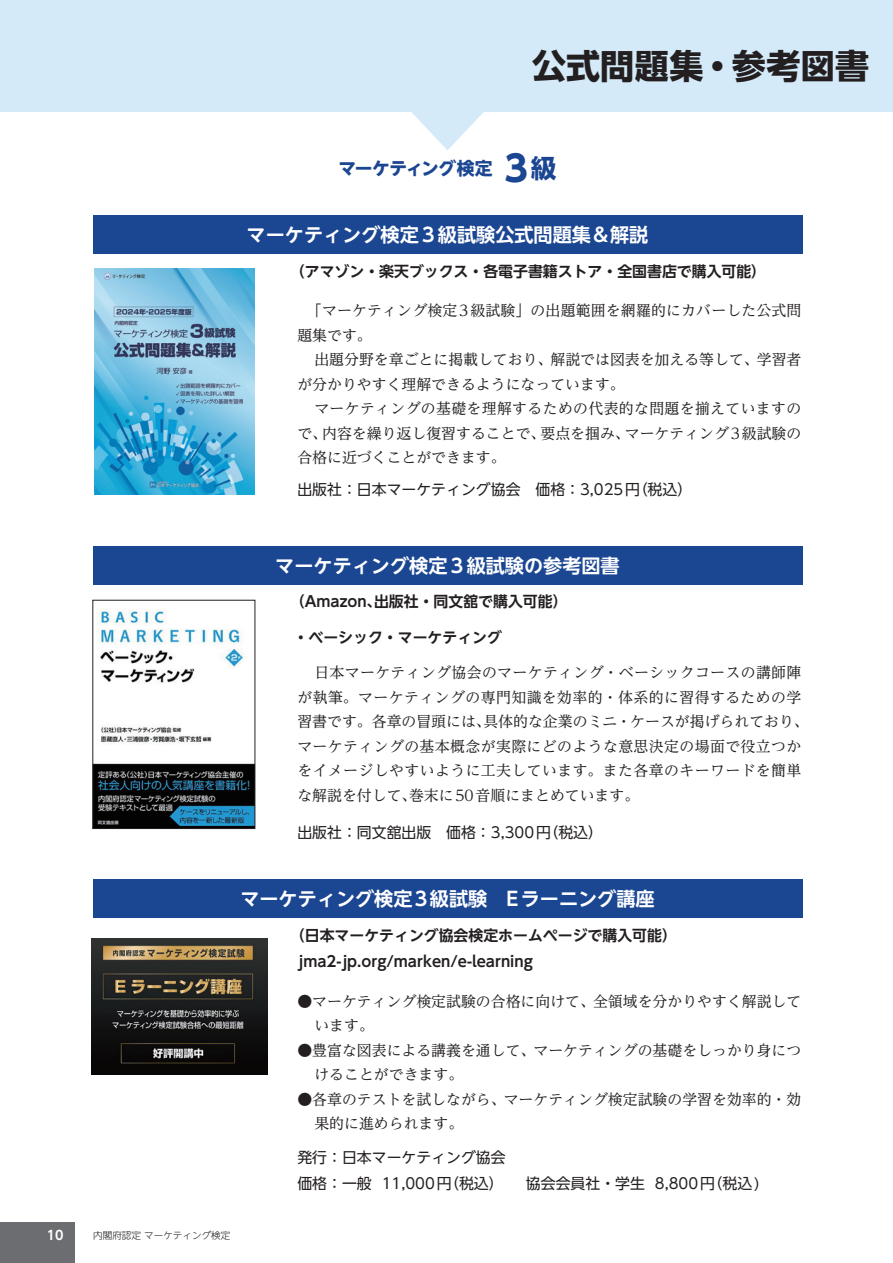
<style>
.page{position:relative;width:893px;height:1263px;background:#fff}
.page>*{position:absolute;margin:0;border:0;box-sizing:border-box;transform-origin:0 0}
.t1{font:700 34.05px "UD Shin Go NT Pro";letter-spacing:.005em;color:#231f20}
.t2{font:700 19.2px "UD Shin Go NT Pro De";color:#fff}
.t3{font:700 17.85px "UD Shin Go NT Pro";letter-spacing:-.03em;color:#1b4692}
.t4{font:14.85px/24.5px "UD Reimin Pro";color:#231f20}
.t5{font:14.85px/24.5px "UD Reimin Pro";letter-spacing:.025em;color:#231f20}
.t6{font:700 14.85px/26.1px "UD Shin Go NT Pro De";color:#231f20}
.t7{font:14.85px/26.1px "UD Shin Go NT Pro";color:#231f20}
.t8{font:700 12.75px "UD Shin Go NT Pro De";color:#fff}
.t9{font:300 9.6px "UD Shin Go NT Pro";color:#231f20}
.s1{font-size:35.55px}
.s2{font-size:25.5px}
</style>
<div class="page">
<div style="left:0;top:1222px;width:75px;height:41px;background:#6c6d70"></div>
<img style="left:95px;top:269px;width:160px;height:226px">
<div style="left:0;top:0;width:893px;height:111px;background:#d4eaf8"></div>
<svg style="left:373px;top:111px;width:149px;height:39px"></svg>
<div style="left:93px;top:216px;width:709px;height:38px;background:#1b4692"></div>
<div style="left:93px;top:546px;width:709px;height:38px;background:#1b4692"></div>
<div style="left:93px;top:879px;width:709px;height:39px;background:#1b4692"></div>
<img style="left:95px;top:610px;width:158px;height:217px">
<div style="left:93px;top:600px;width:162px;height:229px;border:1px solid #231f20"></div>
<img style="left:92px;top:939px;width:176px;height:135px">
<h1 class="t1" style="left:532px;top:39px;width:338px">公式問題集・参考図書</h1>
<p class="t3" style="left:339px;top:154px;width:219px">マーケティング検定 <span class="s1">３</span><span class="s2">級</span></p>
<p class="t2" style="left:247px;top:219px;width:403px">マーケティング検定３級試験公式問題集＆解説</p>
<p class="t6" style="left:290px;top:258px;width:478px">（アマゾン・楽天ブックス・各電子書籍ストア・全国書店で購入可能）</p>
<p class="t4" style="left:297px;top:298px;width:506px;text-indent:10px">「マーケティング検定3級試験」の出題範囲を網羅的にカバーした公式問題集です。</p>
<p class="t4" style="left:297px;top:347px;width:506px;text-indent:17px">出題分野を章ごとに掲載しており、解説では図表を加える等して、学習者が分かりやすく理解できるようになっています。</p>
<p class="t4" style="left:297px;top:396px;width:506px;text-align:justify;text-indent:17px">マーケティングの基礎を理解するための代表的な問題を揃えていますので、内容を繰り返し復習することで、要点を掴み、マーケティング3級試験の合格に近づくことができます。</p>
<p class="t7" style="left:297px;top:476px;width:396px">出版社：日本マーケティング協会　価格：3,025円（税込）</p>
<p class="t2" style="left:275px;top:550px;width:346px">マーケティング検定３級試験の参考図書</p>
<p class="t6" style="left:290px;top:588px;width:279px">（Amazon、出版社・同文舘で購入可能）</p>
<p class="t6" style="left:294px;top:624px;width:210px">・ベーシック・マーケティング</p>
<p class="t5" style="left:297px;top:660px;width:513px;text-indent:17px">日本マーケティング協会のマーケティング・ベーシックコースの講師陣が執筆。マーケティングの専門知識を効率的・体系的に習得するための学習書です。各章の冒頭には、具体的な企業のミニ・ケースが掲げられており、マーケティングの基本概念が実際にどのような意思決定の場面で役立つかをイメージしやすいように工夫しています。また各章のキーワードを簡単な解説を付して、巻末に50音順にまとめています。</p>
<p class="t7" style="left:297px;top:818px;width:307px">出版社：同文舘出版　価格：3,300円（税込）</p>
<p class="t2" style="left:240px;top:883px;width:416px">マーケティング検定3級試験　Eラーニング講座</p>
<p class="t6" style="left:297px;top:921px;width:388px;text-indent:-7px">（日本マーケティング協会検定ホームページで購入可能）　jma2-jp.org/marken/e-learning</p>
<p class="t4" style="left:314px;top:988px;width:488px;text-indent:-17px">●マーケティング検定試験の合格に向けて、全領域を分かりやすく解説しています。</p>
<p class="t4" style="left:314px;top:1037px;width:488px;text-indent:-17px">●豊富な図表による講義を通して、マーケティングの基礎をしっかり身につけることができます。</p>
<p class="t4" style="left:314px;top:1086px;width:488px;text-indent:-17px">●各章のテストを試しながら、マーケティング検定試験の学習を効率的・効果的に進められます。</p>
<p class="t7" style="left:297px;top:1144px;width:464px">発行：日本マーケティング協会　<br>価格：一般 11,000円（税込）　　協会会員社・学生 8,800円（税込)</p>
<p class="t8" style="left:47px;top:1225px;width:18px">10</p>
<p class="t9" style="left:93px;top:1227px;width:139px">内閣府認定 マーケティング検定</p>
</div>
